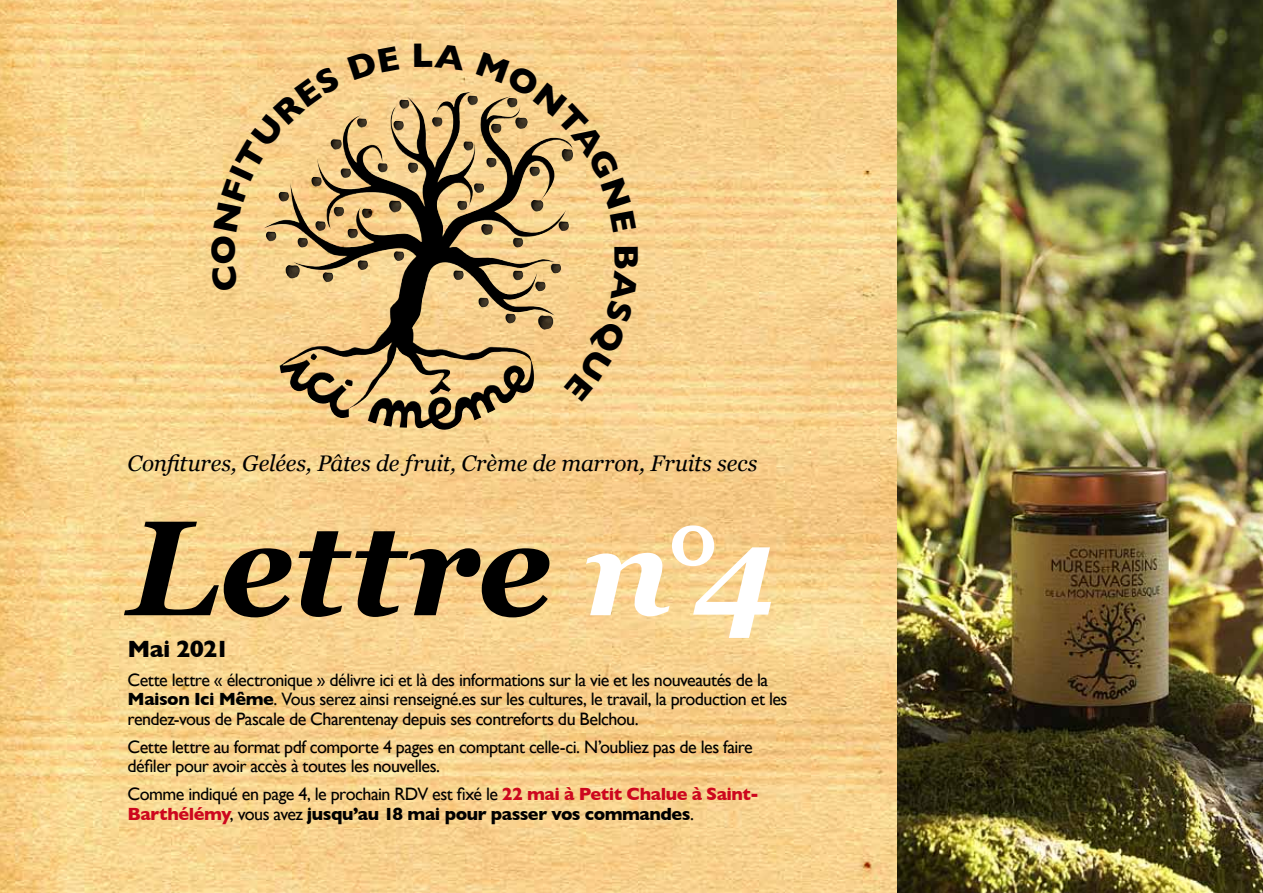
<style>
.page{position:relative;width:1263px;height:893px;background:#fff}
.page>*{position:absolute;margin:0;border:0;box-sizing:border-box;transform-origin:0 0}
.t1{font:italic 700 135px "Georgia";letter-spacing:-.01em;color:#000}
.t2{font:700 34.8px "Gill Sans";color:#000}
.t3{font:700 24px "Gill Sans";letter-spacing:-.03em;color:#000}
.t4{font:italic 22.5px "Georgia";letter-spacing:-.01em;color:#000}
.t5{font:18px/19.5px "Gill Sans";letter-spacing:-.03em;color:#000}
.s1{font-size:126px;color:#fff}
.s2{font-weight:700}
.s3{font-weight:700;color:#cd071e}
</style>
<div class="page">
<img style="left:0;top:0;width:898px;height:893px">
<img style="left:898px;top:0;width:365px;height:893px">
<img style="left:341px;top:93px;width:125px;height:155px">
<svg style="left:211px;top:66px;width:130px;height:226px;background:#eac785"></svg>
<svg style="left:347px;top:46px;width:52px;height:34px;background:#f7ce8b"></svg>
<svg style="left:434px;top:44px;width:32px;height:27px"></svg>
<svg style="left:476px;top:52px;width:160px;height:180px;background:#debc7f"></svg>
<svg style="left:564px;top:270px;width:74px;height:132px;background:#f7d08c"></svg>
<h2 class="t2" style="left:411px;top:35px;width:24px">l</h2>
<h2 class="t2" style="left:647px;top:244px;width:28px;rotate:90deg">b</h2>
<p class="t4" style="left:128px;top:449px;width:631px">Confitures, Gelées, Pâtes de fruit, Crème de marron, Fruits secs</p>
<h1 class="t1" style="left:128px;top:481px;width:650px">Lettre <span class="s1">n°4</span></h1>
<h3 class="t3" style="left:128px;top:635px;width:103px">Mai 2021</h3>
<p class="t5" style="left:128px;top:670px;width:661px">Cette lettre « électronique » délivre ici et là des informations sur la vie et les nouveautés de la<br><span class="s2">Maison Ici Même</span>. Vous serez ainsi renseigné.es sur les cultures, le travail, la production et les rendez-vous de Pascale de Charentenay depuis ses contreforts du Belchou.</p>
<p class="t5" style="left:128px;top:737px;width:627px">Cette lettre au format pdf comporte 4 pages en comptant celle-ci. N’oubliez pas de les faire défiler pour avoir accès à toutes les nouvelles.</p>
<p class="t5" style="left:128px;top:784px;width:633px">Comme indiqué en page 4, le prochain RDV est fixé le <span class="s3">22 mai à Petit Chalue à Saint-<br>Barthélémy</span>, vous avez <span class="s2">jusqu’au 18 mai pour passer vos commandes</span>.</p>
</div>
